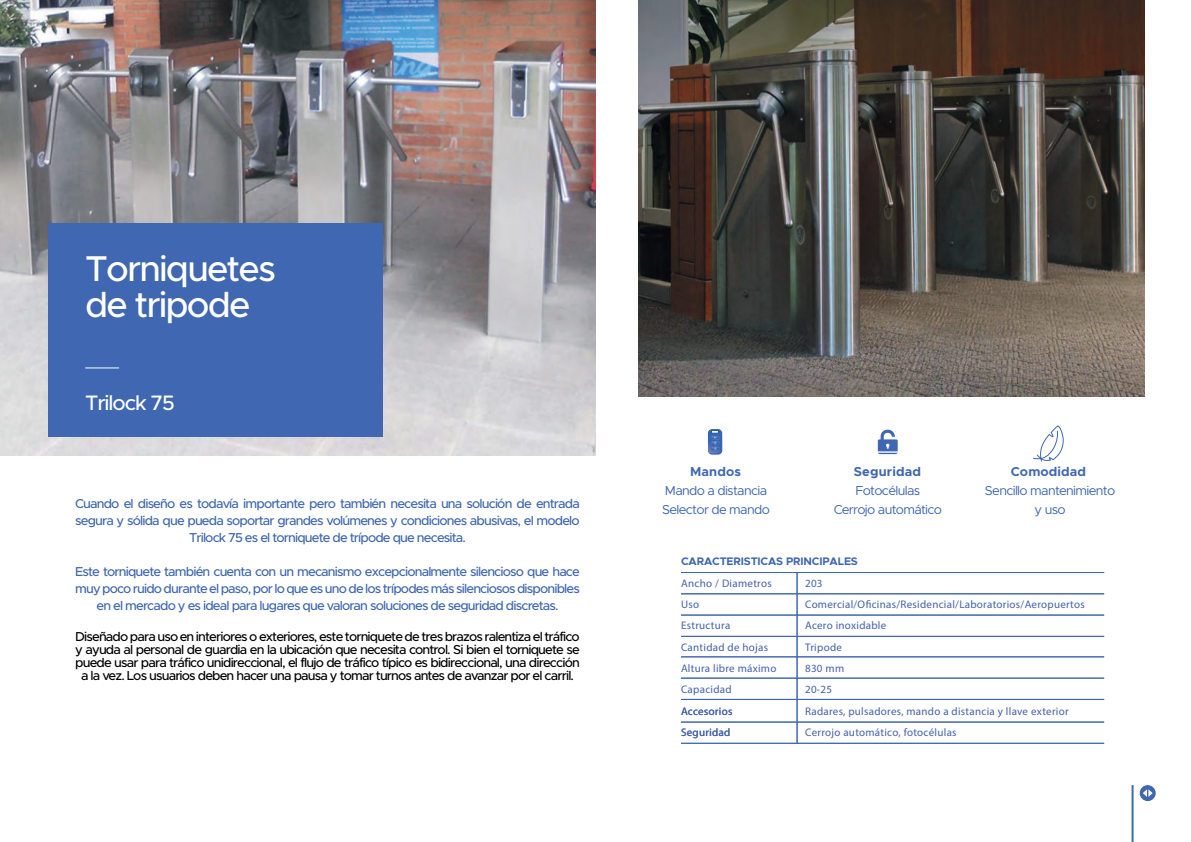
<style>
.page{position:relative;width:1191px;height:842px;background:#fff}
.page>*{position:absolute;margin:0;border:0;box-sizing:border-box;transform-origin:0 0}
.t1{font:500 36px/36px "Metropolis";letter-spacing:-.05em;color:#fff}
.t2{font:500 21px "Metropolis";letter-spacing:-.05em;color:#fff}
.t3{font:500 13px/17px "Metropolis";letter-spacing:-.065em;color:#3f67b2;text-align:center}
.t4{font:500 13px/13px "Metropolis";letter-spacing:-.065em;color:#000;text-align:center}
.t5{font:13px/19px "Metropolis";letter-spacing:-.05em;color:#3f67b2;text-align:center}
.t6{font:700 13px "Metropolis";letter-spacing:.015em;color:#3f67b2}
.t7{font:11px/21.3px "Myriad Pro";letter-spacing:.025em;color:#4461ae}
.t8{font:700 11px "Metropolis";letter-spacing:-.01em;color:#3f67b2}
</style>
<div class="page">
<svg style="left:1139px;top:785px;width:16px;height:16px"></svg>
<svg style="left:1142px;top:789px;width:10px;height:8px"></svg>
<hr style="left:1131px;top:785px;width:2px;height:57px;background:#3f67b2">
<svg style="left:878px;top:429px;width:19px;height:25px"></svg>
<svg style="left:708px;top:429px;width:14px;height:26px"></svg>
<img style="left:0;top:0;width:595px;height:456px">
<div style="left:48px;top:223px;width:334px;height:214px;background:#3f67b2"></div>
<hr style="left:85px;top:367px;width:34px;height:1px;background:#fff">
<img style="left:639px;top:0;width:505px;height:396px">
<hr style="left:681px;top:572px;width:423px;height:1px;background:#3f67b2">
<hr style="left:681px;top:593px;width:423px;height:1px;background:#3f67b2">
<hr style="left:681px;top:615px;width:423px;height:1px;background:#3f67b2">
<hr style="left:681px;top:636px;width:423px;height:1px;background:#3f67b2">
<hr style="left:681px;top:656px;width:423px;height:1px;background:#3f67b2">
<hr style="left:681px;top:678px;width:423px;height:1px;background:#3f67b2">
<hr style="left:681px;top:699px;width:423px;height:1px;background:#3f67b2">
<hr style="left:681px;top:722px;width:423px;height:1px;background:#3f67b2">
<hr style="left:681px;top:743px;width:423px;height:1px;background:#3f67b2">
<hr style="left:796px;top:572px;width:1px;height:171px;background:#3f67b2">
<svg style="left:1033px;top:425px;width:31px;height:37px"></svg>
<h1 class="t1" style="left:85px;top:252px;width:192px">Torniquetes de tripode</h1>
<h2 class="t2" style="left:85px;top:393px;width:91px">Trilock 75</h2>
<p class="t3" style="left:75px;top:496px;width:506px">Cuando el diseño es todavía importante pero también necesita una solución de entrada segura y sólida que pueda soportar grandes volúmenes y condiciones abusivas, el modelo<br>Trilock 75 es el torniquete de trípode que necesita.</p>
<p class="t3" style="left:75px;top:564px;width:506px">Este torniquete también cuenta con un mecanismo excepcionalmente silencioso que hace muy poco ruido durante el paso, por lo que es uno de los trípodes más silenciosos disponibles en el mercado y es ideal para lugares que valoran soluciones de seguridad discretas.</p>
<p class="t4" style="left:75px;top:631px;width:506px">Diseñado para uso en interiores o exteriores, este torniquete de tres brazos ralentiza el tráfico y ayuda al personal de guardia en la ubicación que necesita control. Si bien el torniquete se puede usar para tráfico unidireccional, el flujo de tráfico típico es bidireccional, una dirección a la vez. Los usuarios deben hacer una pausa y tomar turnos antes de avanzar por el carril.</p>
<p class="t6" style="left:854px;top:466px;width:69px">Seguridad</p>
<p class="t6" style="left:690px;top:466px;width:52px">Mandos</p>
<p class="t5" style="left:662px;top:481px;width:109px;text-align:left">Mando a distancia<br>Selector de mando</p>
<p class="t5" style="left:833px;top:481px;width:110px">Fotocélulas<br>Cerrojo automático</p>
<p class="t8" style="left:681px;top:557px;width:178px">CARACTERISTICAS PRINCIPALES</p>
<p class="t6" style="left:1010px;top:466px;width:77px">Comodidad</p>
<p class="t5" style="left:985px;top:481px;width:132px">Sencillo mantenimiento y uso</p>
<p class="t7" style="left:681px;top:573px;width:92px">Ancho / Diametros</p>
<p class="t7" style="left:681px;top:595px;width:51px">Uso<br>Estructura</p>
<p class="t7" style="left:681px;top:637px;width:89px">Cantidad de hojas</p>
<p class="t7" style="left:681px;top:680px;width:52px">Capacidad</p>
<p class="t7" style="left:681px;top:659px;width:97px">Altura libre máximo</p>
<p class="t7" style="left:681px;top:701px;width:53px">Accesorios<br>Seguridad</p>
<p class="t7" style="left:805px;top:573px;width:281px">203<br>Comercial/Oficinas/Residencial/Laboratorios/Aeropuertos<br>Acero inoxidable<br>Tripode<br>830 mm<br>20-25<br>Radares, pulsadores, mando a distancia y llave exterior<br>Cerrojo automático, fotocélulas</p>
</div>
